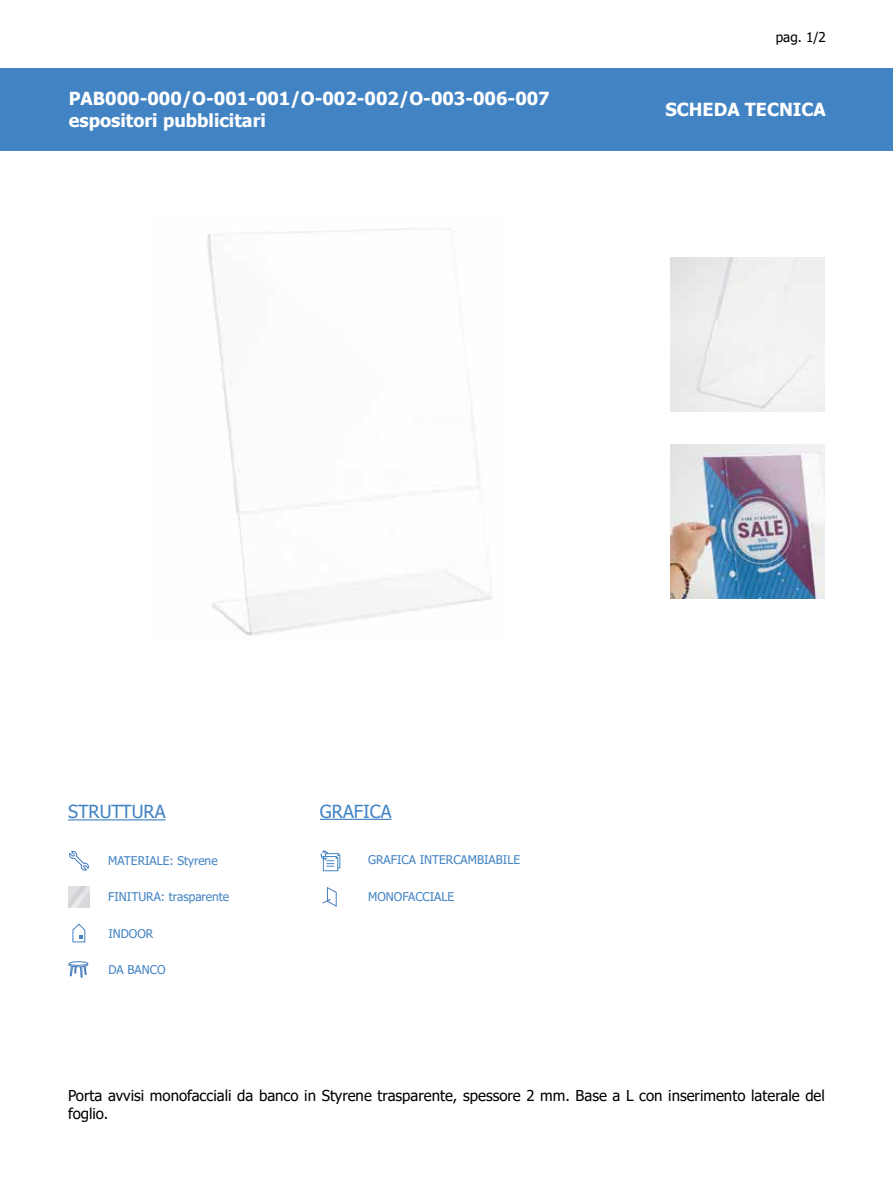
<style>
.page{position:relative;width:893px;height:1187px;background:#fff}
.page>*{position:absolute;margin:0;border:0;box-sizing:border-box;transform-origin:0 0}
.t1{font:700 18px/21.6px "Tahoma";color:#fff}
.t2{font:18px "Tahoma";color:#fff}
.t3{font:18px "Tahoma";color:#4283c4}
.t4{font:15px/18px "Tahoma";color:#000}
.t5{font:13.5px "Tahoma";color:#000}
.t6{font:12px "Tahoma";color:#4283c4}
.s1{font-weight:700}
</style>
<div class="page">
<svg style="left:322px;top:887px;width:15px;height:20px"></svg>
<svg style="left:69px;top:961px;width:19px;height:16px"></svg>
<hr style="left:68px;top:819px;width:98px;height:1px;background:#4283c4">
<svg style="left:72px;top:923px;width:13px;height:19px"></svg>
<hr style="left:320px;top:818px;width:71px;height:1px;background:#4283c4">
<svg style="left:320px;top:849px;width:20px;height:22px"></svg>
<svg style="left:69px;top:851px;width:20px;height:20px"></svg>
<div style="left:0;top:68px;width:893px;height:82px;background:#4283c4"></div>
<img style="left:206px;top:228px;width:286px;height:408px">
<img style="left:671px;top:257px;width:154px;height:155px">
<img style="left:671px;top:444px;width:154px;height:155px">
<p class="t5" style="left:776px;top:28px;width:52px">pag. 1/2</p>
<p class="t2" style="left:65px;top:85px;width:256px"><span class="s1">WHL800</span>Pannelli divisori singoli</p>
<p class="t1" style="left:678px;top:91px;width:162px">SCHEDA TECNICA</p>
<p class="t1" style="left:69px;top:89px;width:482px">PAB000-000/O-001-001/O-002-002/O-003-006-007 espositori pubblicitari</p>
<p class="t1" style="left:665px;top:99px;width:162px">SCHEDA TECNICA</p>
<p class="t3" style="left:68px;top:799px;width:99px">STRUTTURA</p>
<p class="t3" style="left:320px;top:799px;width:73px">GRAFICA</p>
<p class="t6" style="left:108px;top:852px;width:111px">MATERIALE: Styrene</p>
<p class="t6" style="left:368px;top:851px;width:153px">GRAFICA INTERCAMBIABILE</p>
<p class="t6" style="left:108px;top:889px;width:123px">FINITURA: trasparente</p>
<p class="t6" style="left:368px;top:889px;width:87px">MONOFACCIALE</p>
<p class="t6" style="left:108px;top:925px;width:47px">INDOOR</p>
<p class="t6" style="left:108px;top:961px;width:59px">DA BANCO</p>
<p class="t4" style="left:68px;top:1087px;width:758px">Porta avvisi monofacciali da banco in Styrene trasparente, spessore 2 mm. Base a L con inserimento laterale del foglio.</p>
</div>
